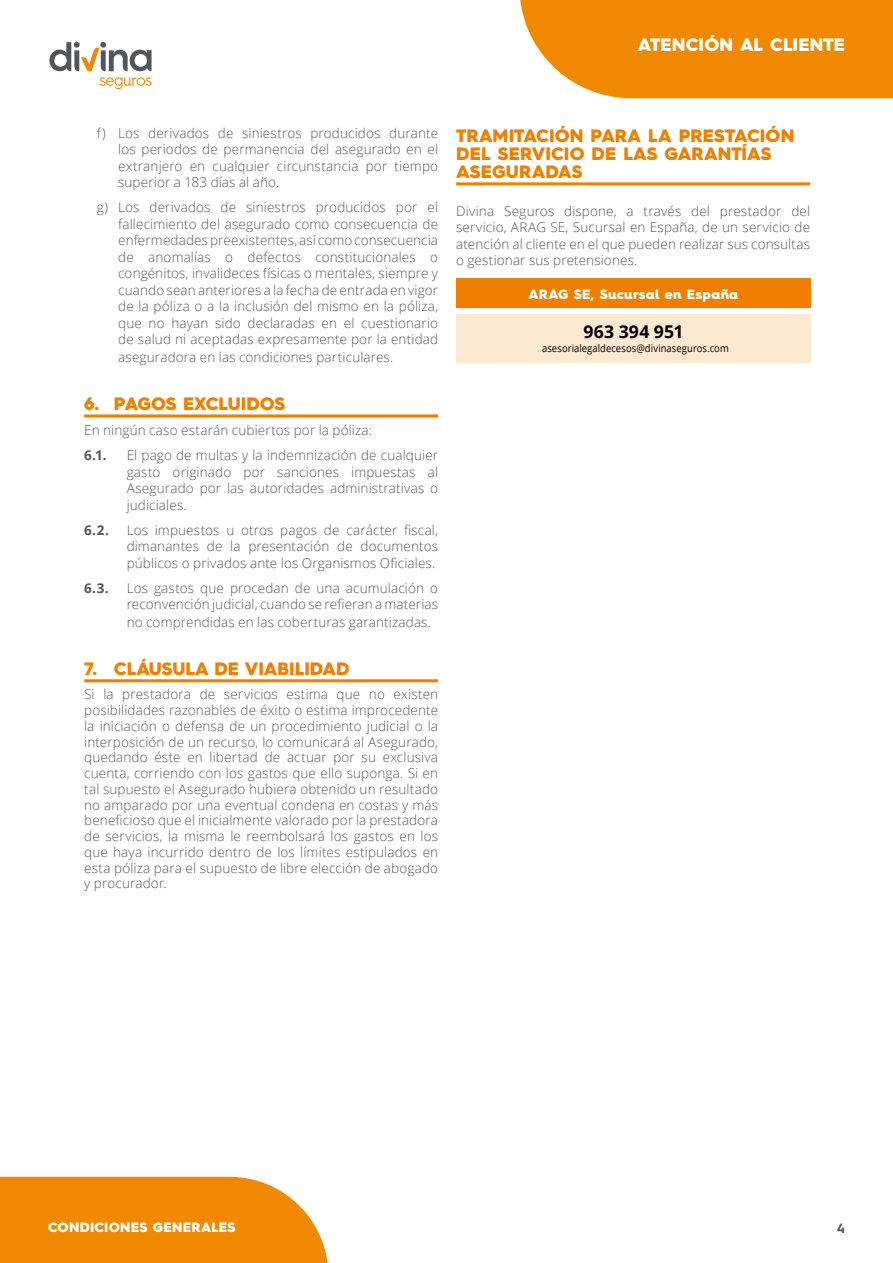
<style>
.page{position:relative;width:893px;height:1263px;background:#fff}
.page>*{position:absolute;margin:0;border:0;box-sizing:border-box;transform-origin:0 0}
.t1{font:900 18px/18px "Hurme Geometric Sans 4";color:#f07e00}
.t2{font:900 18px "Hurme Geometric Sans 4";letter-spacing:.005em;color:#fff}
.t3{font:700 17.55px "Open Sans";letter-spacing:.015em;color:#000}
.t4{font:300 13.5px/16.5px "Open Sans";letter-spacing:.01em;color:#565656;text-align:justify}
.t5{font:900 13.5px "Hurme Geometric Sans 4";letter-spacing:.02em;color:#fff}
.t6{font:700 13.5px "Open Sans";color:#565656}
.t7{font:700 13.5px "Hurme Geometric Sans 4";color:#565656}
.t8{font:10.5px "Open Sans";letter-spacing:.005em;color:#000;scale:.9 1}
</style>
<div class="page">
<svg style="left:520px;top:0;width:373px;height:98px;background:#f19112"></svg>
<svg style="left:49px;top:42px;width:103px;height:29px"></svg>
<svg style="left:100px;top:77px;width:52px;height:12px"></svg>
<svg style="left:0;top:1177px;width:328px;height:86px;background:#f29112"></svg>
<hr style="left:84px;top:414px;width:354px;height:3px;background:#f07e00">
<hr style="left:84px;top:679px;width:354px;height:3px;background:#f07e00">
<hr style="left:456px;top:182px;width:354px;height:3px;background:#f07e00">
<div style="left:456px;top:278px;width:354px;height:30px;background:#f07e00"></div>
<div style="left:456px;top:314px;width:354px;height:48px;background:#fde8d1"></div>
<h1 class="t2" style="left:638px;top:32px;width:209px">ATENCIÓN AL CLIENTE</h1>
<p class="t4" style="left:118px;top:124px;width:321px;text-indent:-21px">f) Los derivados de siniestros producidos durante los periodos de permanencia del asegurado en el extranjero en cualquier circunstancia por tiempo superior a 183 días al año.</p>
<p class="t4" style="left:118px;top:199px;width:321px;text-indent:-21px">g) Los derivados de siniestros producidos por el fallecimiento del asegurado como consecuencia de enfermedades preexistentes, así como consecuencia de anomalías o defectos constitucionales o congénitos, invalideces físicas o mentales, siempre y cuando sean anteriores a la fecha de entrada en vigor de la póliza o a la inclusión del mismo en la póliza, que no hayan sido declaradas en el cuestionario de salud ni aceptadas expresamente por la entidad</p>
<p class="t4" style="left:118px;top:349px;width:277px">aseguradora en las condiciones particulares.</p>
<h1 class="t1" style="left:84px;top:395px;width:203px">6. PAGOS EXCLUIDOS</h1>
<p class="t4" style="left:84px;top:422px;width:289px">En ningún caso estarán cubiertos por la póliza:</p>
<p class="t6" style="left:84px;top:446px;width:24px">6.1.</p>
<p class="t4" style="left:127px;top:447px;width:313px">El pago de multas y la indemnización de cualquier gasto originado por sanciones impuestas al Asegurado por las autoridades administrativas o judiciales.</p>
<p class="t6" style="left:84px;top:520px;width:26px">6.2.</p>
<p class="t4" style="left:127px;top:521px;width:313px">Los impuestos u otros pagos de carácter fiscal, dimanantes de la presentación de documentos públicos o privados ante los Organismos Oficiales.</p>
<p class="t6" style="left:84px;top:578px;width:26px">6.3.</p>
<p class="t4" style="left:127px;top:579px;width:313px">Los gastos que procedan de una acumulación o reconvención judicial, cuando se refieran a materias</p>
<p class="t4" style="left:127px;top:614px;width:306px">no comprendidas en las coberturas garantizadas.</p>
<h1 class="t1" style="left:84px;top:659px;width:267px">7. CLÁUSULA DE VIABILIDAD</h1>
<p class="t4" style="left:84px;top:686px;width:355px;line-height:15.8px">Si la prestadora de servicios estima que no existen posibilidades razonables de éxito o estima improcedente la iniciación o defensa de un procedimiento judicial o la interposición de un recurso, lo comunicará al Asegurado, quedando éste en libertad de actuar por su exclusiva cuenta, corriendo con los gastos que ello suponga. Si en tal supuesto el Asegurado hubiera obtenido un resultado no amparado por una eventual condena en costas y más beneficioso que el inicialmente valorado por la prestadora de servicios, la misma le reembolsará los gastos en los que haya incurrido dentro de los límites estipulados en esta póliza para el supuesto de libre elección de abogado y procurador.</p>
<h1 class="t1" style="left:456px;top:127px;width:340px">TRAMITACIÓN PARA LA PRESTACIÓN<br>DEL SERVICIO DE LAS GARANTÍAS<br>ASEGURADAS</h1>
<p class="t4" style="left:456px;top:202px;width:355px">Divina Seguros dispone, a través del prestador del servicio, ARAG SE, Sucursal en España, de un servicio de atención al cliente en el que pueden realizar sus consultas o gestionar sus pretensiones.</p>
<p class="t5" style="left:528px;top:284px;width:211px">ARAG SE, Sucursal en España</p>
<p class="t3" style="left:584px;top:319px;width:101px">963 394 951</p>
<p class="t8" style="left:542px;top:341px;width:209px">asesorialegaldecesos@divinaseguros.com</p>
<p class="t5" style="left:48px;top:1218px;width:189px">CONDICIONES GENERALES</p>
<p class="t7" style="left:837px;top:1219px;width:10px">4</p>
</div>
